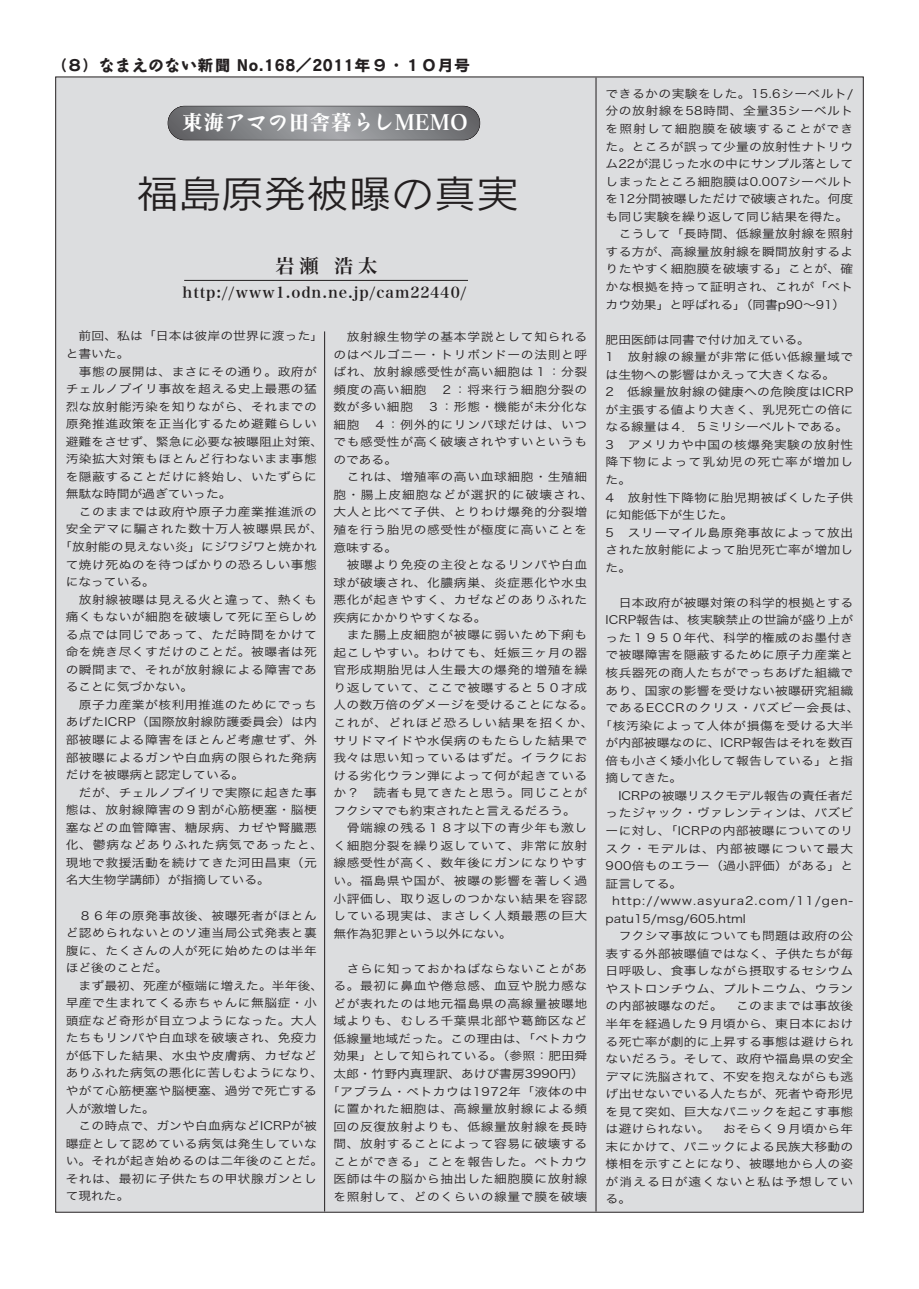
<style>
.page{position:relative;width:919px;height:1289px;background:#fff}
.page>*{position:absolute;margin:0;border:0;box-sizing:border-box;transform-origin:0 0}
.t1{font:38.25px "Rodin Wanpaku Pro M";color:#231f20;scale:1.11 1}
.t2{font:21.3px "Matisse Wakaba Pro B";color:#fff}
.t3{font:19.2px "Hira Min Pro W6";color:#231f20}
.t4{font:15.9px "Cezanne Bokutoh Pro B";letter-spacing:.03em;color:#231f20}
.t5{font:14.85px "Hira Min Pro W6";letter-spacing:.06em;color:#231f20}
.t6{font:11.55px/17.5px "Hira Kaku Pro W3";letter-spacing:.04em;color:#231f20;scale:1.11 1}
.t7{font:11.55px/17.5px "Hira Kaku Pro W3";letter-spacing:.02em;color:#231f20;scale:1.11 1}
.t8{font:11.55px "Hira Kaku Pro W3";color:#231f20;scale:1.11 1}
.t9{font:11.55px/17.5px "Hira Kaku Pro W3";letter-spacing:.015em;color:#231f20;scale:1.11 1}
.t10{font:11.55px "Hira Kaku Pro W3";letter-spacing:.08em;color:#231f20;scale:1.11 1}
.t11{font:11.55px/17.5px "Hira Kaku Pro W3";letter-spacing:.01em;color:#231f20;scale:1.11 1}
.t12{font:11.55px "Hira Kaku Pro W3";letter-spacing:.005em;color:#231f20;scale:1.11 1}
.t13{font:11.55px "Hira Kaku Pro W3";letter-spacing:.065em;color:#231f20;scale:1.11 1}
</style>
<div class="page">
<div style="left:56px;top:77px;width:806px;height:1134px;background:#dcdddf"></div>
<hr style="left:595px;top:78px;width:1px;height:1133px;background:#231f20">
<hr style="left:324px;top:331px;width:1px;height:880px;background:#231f20">
<svg style="left:169px;top:106px;width:310px;height:34px;background:#85878a"></svg>
<div style="left:167px;top:106px;width:313px;height:34px;border:1px solid #231f20;border-radius:17px"></div>
<hr style="left:184px;top:280px;width:284px;height:1px;background:#231f20">
<h3 class="t4" style="left:51px;top:55px;width:420px">（８）なまえのない新聞 No.168／2011年９・１０月号</h3>
<h2 class="t2" style="left:182px;top:108px;width:287px">東海アマの田舎暮らしMEMO</h2>
<h1 class="t1" style="left:136px;top:169px;width:346px">福島原発被曝の真実</h1>
<h3 class="t3" style="left:275px;top:249px;width:103px">岩瀬 浩太</h3>
<p class="t5" style="left:182px;top:279px;width:285px">http://www1.odn.ne.jp/cam22440/</p>
<p class="t11" style="left:66px;top:326px;width:234px;text-indent:13px">前回、私は「日本は彼岸の世界に渡った」と書いた。</p>
<p class="t6" style="left:66px;top:361px;width:234px;text-indent:13px">事態の展開は、まさにその通り。政府がチェルノブイリ事故を超える史上最悪の猛烈な放射能汚染を知りながら、それまでの原発推進政策を正当化するため避難らしい避難をさせず、緊急に必要な被曝阻止対策、汚染拡大対策もほとんど行わないまま事態を隠蔽することだけに終始し、いたずらに無駄な時間が過ぎていった。</p>
<p class="t6" style="left:79px;top:502px;width:216px">このままでは政府や原子力産業推進派の</p>
<p class="t13" style="left:66px;top:519px;width:233px">安全デマに騙された数十万人被曝県民が、</p>
<p class="t11" style="left:59px;top:537px;width:234px">「放射能の見えない炎」にジワジワと焼かれ</p>
<p class="t6" style="left:66px;top:554px;width:228px">て焼け死ぬのを待つばかりの恐ろしい事態</p>
<p class="t6" style="left:66px;top:572px;width:82px">になっている。</p>
<p class="t6" style="left:79px;top:589px;width:216px">放射線被曝は見える火と違って、熱くも</p>
<p class="t6" style="left:66px;top:607px;width:228px">痛くもないが細胞を破壊して死に至らしめ</p>
<p class="t6" style="left:66px;top:624px;width:228px">る点では同じであって、ただ時間をかけて</p>
<p class="t6" style="left:66px;top:642px;width:228px">命を焼き尽くすだけのことだ。被曝者は死</p>
<p class="t6" style="left:66px;top:660px;width:228px">の瞬間まで、それが放射線による障害であ</p>
<p class="t8" style="left:66px;top:676px;width:116px">ることに気づかない。</p>
<p class="t6" style="left:79px;top:695px;width:216px">原子力産業が核利用推進のためにでっち</p>
<p class="t9" style="left:66px;top:712px;width:228px">あげたICRP（国際放射線防護委員会）は内</p>
<p class="t6" style="left:66px;top:730px;width:228px">部被曝による障害をほとんど考慮せず、外</p>
<p class="t6" style="left:66px;top:747px;width:228px">部被曝によるガンや白血病の限られた発病</p>
<p class="t8" style="left:66px;top:764px;width:162px">だけを被曝病と認定している。</p>
<p class="t6" style="left:79px;top:782px;width:216px">だが、チェルノブイリで実際に起きた事</p>
<p class="t6" style="left:66px;top:800px;width:228px">態は、放射線障害の９割が心筋梗塞・脳梗</p>
<p class="t6" style="left:66px;top:817px;width:228px">塞などの血管障害、糖尿病、カゼや腎臓悪</p>
<p class="t13" style="left:66px;top:834px;width:233px">化、鬱病などありふれた病気であったと、</p>
<p class="t6" style="left:66px;top:853px;width:228px">現地で救援活動を続けてきた河田昌東（元</p>
<p class="t8" style="left:66px;top:869px;width:185px">名大生物学講師）が指摘している。</p>
<p class="t6" style="left:66px;top:905px;width:228px;text-align:justify;text-indent:13px">８６年の原発事故後、被曝死者がほとんど認められないとのソ連当局公式発表と裏腹に、たくさんの人が死に始めたのは半年ほど後のことだ。</p>
<p class="t6" style="left:66px;top:975px;width:234px;text-indent:13px">まず最初、死産が極端に増えた。半年後、早産で生まれてくる赤ちゃんに無脳症・小頭症など奇形が目立つようになった。大人たちもリンパや白血球を破壊され、免疫力が低下した結果、水虫や皮膚病、カゼなどありふれた病気の悪化に苦しむようになり、やがて心筋梗塞や脳梗塞、過労で死亡する人が激増した。</p>
<p class="t9" style="left:66px;top:1116px;width:234px;text-indent:13px">この時点で、ガンや白血病などICRPが被曝症として認めている病気は発生していない。それが起き始めるのは二年後のことだ。それは、最初に子供たちの甲状腺ガンとして現れた。</p>
<p class="t6" style="left:333px;top:327px;width:230px;text-align:justify;text-indent:13px">放射線生物学の基本学説として知られるのはベルゴニー・トリボンドーの法則と呼ばれ、放射線感受性が高い細胞は１：分裂頻度の高い細胞 ２：将来行う細胞分裂の数が多い細胞 ３：形態・機能が未分化な細胞 ４：例外的にリンパ球だけは、いつでも感受性が高く破壊されやすいというものである。</p>
<p class="t6" style="left:333px;top:467px;width:236px;text-indent:13px">これは、増殖率の高い血球細胞・生殖細胞・腸上皮細胞などが選択的に破壊され、大人と比べて子供、とりわけ爆発的分裂増殖を行う胎児の感受性が極度に高いことを意味する。</p>
<p class="t6" style="left:333px;top:555px;width:230px;text-align:justify;text-indent:13px">被曝より免疫の主役となるリンパや白血球が破壊され、化膿病巣、炎症悪化や水虫悪化が起きやすく、カゼなどのありふれた疾病にかかりやすくなる。</p>
<p class="t6" style="left:333px;top:625px;width:236px;text-indent:13px">また腸上皮細胞が被曝に弱いため下痢も起こしやすい。わけても、妊娠三ヶ月の器官形成期胎児は人生最大の爆発的増殖を繰り返していて、ここで被曝すると５０才成人の数万倍のダメージを受けることになる。これが、どれほど恐ろしい結果を招くか、サリドマイドや水俣病のもたらした結果で我々は思い知っているはずだ。イラクにおける劣化ウラン弾によって何が起きているか？ 読者も見てきたと思う。同じことがフクシマでも約束されたと言えるだろう。</p>
<p class="t6" style="left:333px;top:818px;width:230px;text-align:justify;text-indent:13px">骨端線の残る１８才以下の青少年も激しく細胞分裂を繰り返していて、非常に放射線感受性が高く、数年後にガンになりやすい。福島県や国が、被曝の影響を著しく過小評価し、取り返しのつかない結果を容認している現実は、まさしく人類最悪の巨大無作為犯罪という以外にない。</p>
<p class="t6" style="left:347px;top:958px;width:218px">さらに知っておかねばならないことがあ</p>
<p class="t6" style="left:333px;top:976px;width:230px">る。最初に鼻血や倦怠感、血豆や脱力感な</p>
<p class="t6" style="left:333px;top:993px;width:230px">どが表れたのは地元福島県の高線量被曝地</p>
<p class="t6" style="left:333px;top:1011px;width:230px">域よりも、むしろ千葉県北部や葛飾区など</p>
<p class="t7" style="left:333px;top:1028px;width:230px">低線量地域だった。この理由は、「ペトカウ</p>
<p class="t7" style="left:333px;top:1046px;width:230px">効果」として知られている。（参照：肥田舜</p>
<p class="t8" style="left:333px;top:1063px;width:227px">太郎・竹野内真理訳、あけび書房3990円）</p>
<p class="t6" style="left:327px;top:1081px;width:236px">「アブラム・ペトカウは1972年「液体の中</p>
<p class="t6" style="left:333px;top:1099px;width:230px">に置かれた細胞は、高線量放射線による頻</p>
<p class="t6" style="left:333px;top:1116px;width:230px">回の反復放射よりも、低線量放射線を長時</p>
<p class="t6" style="left:333px;top:1134px;width:230px">間、放射することによって容易に破壊する</p>
<p class="t6" style="left:333px;top:1151px;width:230px">ことができる」ことを報告した。ペトカウ</p>
<p class="t6" style="left:333px;top:1169px;width:230px">医師は牛の脳から抽出した細胞膜に放射線</p>
<p class="t6" style="left:333px;top:1186px;width:230px">を照射して、どのくらいの線量で膜を破壊</p>
<p class="t6" style="left:605px;top:84px;width:225px">できるかの実験をした。15.6シーベルト/</p>
<p class="t6" style="left:605px;top:102px;width:225px">分の放射線を58時間、全量35シーベルト</p>
<p class="t10" style="left:605px;top:118px;width:224px">を照射して細胞膜を破壊することができ</p>
<p class="t7" style="left:605px;top:137px;width:224px">た。ところが誤って少量の放射性ナトリウ</p>
<p class="t12" style="left:605px;top:153px;width:225px">ム22が混じった水の中にサンプル落として</p>
<p class="t6" style="left:605px;top:172px;width:225px">しまったところ細胞膜は0.007シーベルト</p>
<p class="t12" style="left:605px;top:189px;width:225px">を12分間被曝しただけで破壊された。何度</p>
<p class="t8" style="left:605px;top:206px;width:220px">も同じ実験を繰り返して同じ結果を得た。</p>
<p class="t7" style="left:618px;top:224px;width:213px">こうして「長時間、低線量放射線を照射</p>
<p class="t7" style="left:605px;top:242px;width:224px">する方が、高線量放射線を瞬間放射するよ</p>
<p class="t7" style="left:605px;top:259px;width:224px">りたやすく細胞膜を破壊する」ことが、確</p>
<p class="t7" style="left:605px;top:277px;width:224px">かな根拠を持って証明され、これが「ペト</p>
<p class="t8" style="left:605px;top:294px;width:217px">カウ効果」と呼ばれる」（同書p90～91）</p>
<p class="t7" style="left:605px;top:330px;width:225px">肥田医師は同書で付け加えている。<br>1 放射線の線量が非常に低い低線量域では生物への影響はかえって大きくなる。<br>2 低線量放射線の健康への危険度はICRPが主張する値より大きく、乳児死亡の倍になる線量は４．５ミリシーベルトである。<br>3 アメリカや中国の核爆発実験の放射性降下物によって乳幼児の死亡率が増加した。<br>4 放射性下降物に胎児期被ばくした子供に知能低下が生じた。<br>5 スリーマイル島原発事故によって放出された放射能によって胎児死亡率が増加した。</p>
<p class="t7" style="left:618px;top:593px;width:213px">日本政府が被曝対策の科学的根拠とする</p>
<p class="t8" style="left:605px;top:609px;width:224px">ICRP報告は、核実験禁止の世論が盛り上が</p>
<p class="t7" style="left:605px;top:628px;width:224px">った１９５０年代、科学的権威のお墨付き</p>
<p class="t7" style="left:605px;top:645px;width:224px">で被曝障害を隠蔽するために原子力産業と</p>
<p class="t7" style="left:605px;top:663px;width:224px">核兵器死の商人たちがでっちあげた組織で</p>
<p class="t7" style="left:605px;top:680px;width:224px">あり、国家の影響を受けない被曝研究組織</p>
<p class="t6" style="left:605px;top:698px;width:230px">であるECCRのクリス・バズビー会長は、</p>
<p class="t6" style="left:599px;top:715px;width:230px">「核汚染によって人体が損傷を受ける大半</p>
<p class="t8" style="left:605px;top:732px;width:224px">が内部被曝なのに、ICRP報告はそれを数百</p>
<p class="t7" style="left:605px;top:750px;width:224px">倍も小さく矮小化して報告している」と指</p>
<p class="t6" style="left:605px;top:768px;width:70px">摘してきた。</p>
<p class="t8" style="left:618px;top:785px;width:213px">ICRPの被曝リスクモデル報告の責任者だ</p>
<p class="t7" style="left:605px;top:803px;width:224px">ったジャック・ヴァレンティンは、バズビ</p>
<p class="t6" style="left:605px;top:821px;width:224px">ーに対し、「ICRPの内部被曝についてのリ</p>
<p class="t10" style="left:605px;top:837px;width:224px">スク・モデルは、内部被曝について最大</p>
<p class="t6" style="left:605px;top:856px;width:225px">900倍ものエラー（過小評価）がある」と</p>
<p class="t6" style="left:605px;top:873px;width:70px">証言してる。</p>
<p class="t10" style="left:612px;top:890px;width:219px">http://www.asyura2.com/11/gen-</p>
<p class="t8" style="left:605px;top:908px;width:128px">patu15/msg/605.html</p>
<p class="t7" style="left:618px;top:926px;width:213px">フクシマ事故についても問題は政府の公</p>
<p class="t7" style="left:605px;top:943px;width:224px">表する外部被曝値ではなく、子供たちが毎</p>
<p class="t7" style="left:605px;top:961px;width:224px">日呼吸し、食事しながら摂取するセシウム</p>
<p class="t7" style="left:605px;top:978px;width:224px">やストロンチウム、プルトニウム、ウラン</p>
<p class="t7" style="left:605px;top:996px;width:224px">の内部被曝なのだ。 このままでは事故後</p>
<p class="t7" style="left:605px;top:1014px;width:224px">半年を経過した９月頃から、東日本におけ</p>
<p class="t7" style="left:605px;top:1031px;width:224px">る死亡率が劇的に上昇する事態は避けられ</p>
<p class="t7" style="left:605px;top:1049px;width:224px">ないだろう。そして、政府や福島県の安全</p>
<p class="t7" style="left:605px;top:1066px;width:224px">デマに洗脳されて、不安を抱えながらも逃</p>
<p class="t7" style="left:605px;top:1084px;width:224px">げ出せないでいる人たちが、死者や奇形児</p>
<p class="t7" style="left:605px;top:1101px;width:224px">を見て突如、巨大なパニックを起こす事態</p>
<p class="t7" style="left:605px;top:1119px;width:224px">は避けられない。 おそらく９月頃から年</p>
<p class="t7" style="left:605px;top:1136px;width:224px">末にかけて、パニックによる民族大移動の</p>
<p class="t7" style="left:605px;top:1154px;width:224px">様相を示すことになり、被曝地から人の姿</p>
<p class="t10" style="left:605px;top:1171px;width:224px">が消える日が遠くないと私は予想してい</p>
<p class="t6" style="left:605px;top:1189px;width:24px">る。</p>
</div>
